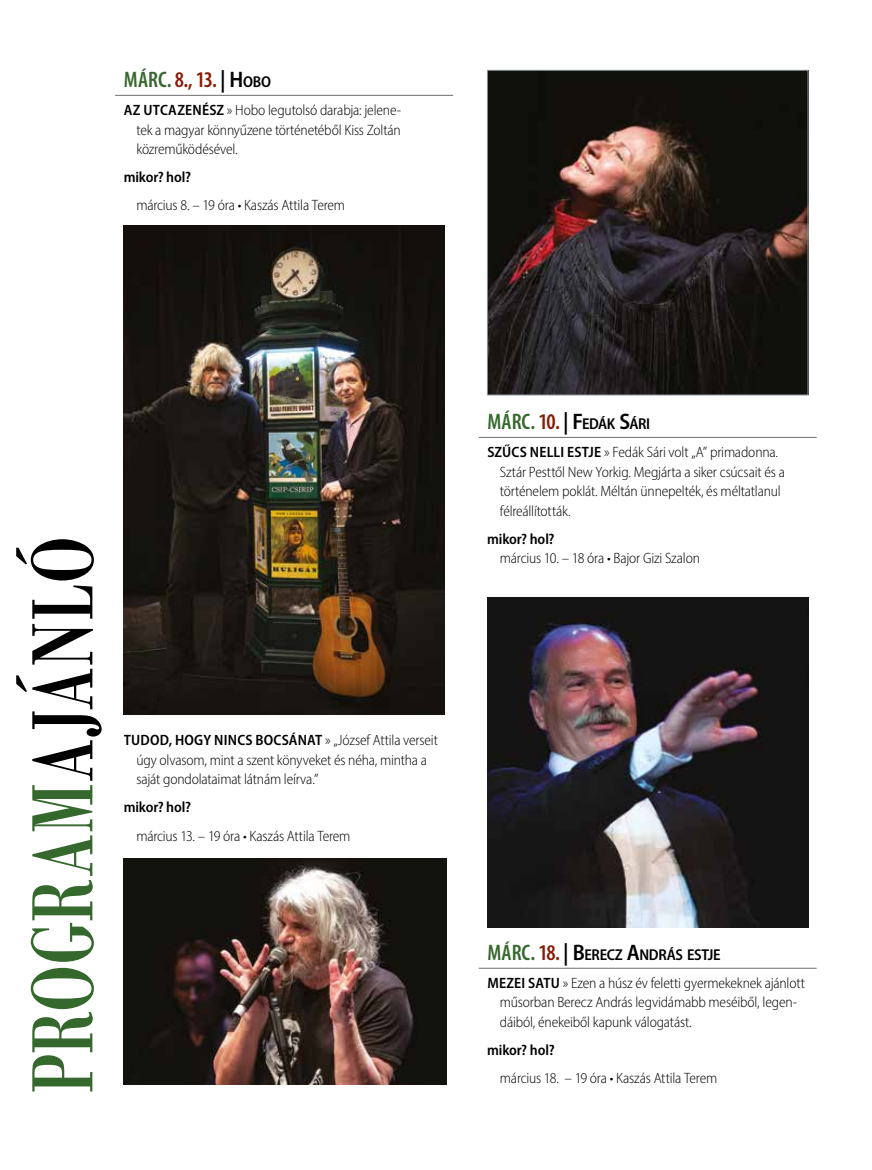
<style>
.page{position:relative;width:872px;height:1170px;background:#fff}
.page>*{position:absolute;margin:0;border:0;box-sizing:border-box;transform-origin:0 0}
.t1{font:500 90px "Bodoni URW";letter-spacing:.025em;color:#35682c;scale:.7 1}
.t2{font:600 condensed 22.5px "Myriad Pro";color:#851d06}
.t3{font:600 semi-condensed 15.75px "Myriad Pro";letter-spacing:-.02em;color:#000}
.t4{font:300 semi-condensed 15px/19.5px "Myriad Pro";letter-spacing:-.015em;color:#000}
.t5{font:600 semi-condensed 15px "Myriad Pro";letter-spacing:-.005em;color:#000}
.s1{color:#35682c}
.s2{font-stretch:semi-condensed;color:#000}
.s3{font-stretch:semi-condensed;font-size:15.75px;color:#000}
.s4{font-weight:600}
.s5{color:#000}
.s6{font-stretch:condensed;font-size:22.5px;color:#35682c}
.s7{font-stretch:condensed;font-size:22.5px;color:#851d06}
.s8{font-size:22.5px}
</style>
<div class="page">
<hr style="left:115px;top:95px;width:338px;height:1px;background:#706f6f">
<hr style="left:479px;top:437px;width:337px;height:1px;background:#706f6f">
<hr style="left:479px;top:967px;width:337px;height:1px;background:#706f6f">
<img style="left:487px;top:597px;width:321px;height:330px">
<img style="left:489px;top:72px;width:317px;height:321px">
<div style="left:487px;top:70px;width:321px;height:325px;border:1px solid #8e969c"></div>
<img style="left:124px;top:225px;width:321px;height:489px">
<img style="left:124px;top:858px;width:322px;height:226px">
<h2 class="t2" style="left:124px;top:66px;width:149px"><span class="s1">MÁRC.</span> 8., 13. <span class="s2">| H</span> <span class="s3">OBO</span></h2>
<p class="t4" style="left:136px;top:100px;width:266px;text-align:justify;text-indent:-13px"><span class="s4">AZ UTCAZENÉSZ</span> » Hobo legutolsó darabja: jelene&shy;tek a magyar könnyűzene történetéből Kiss Zoltán közreműködésével.</p>
<p class="t5" style="left:124px;top:168px;width:69px">mikor? hol?</p>
<p class="t4" style="left:136px;top:195px;width:210px">március 8. – 19 óra • Kaszás Attila Terem</p>
<h1 class="t1" style="left:10px;top:1093px;width:796px;rotate:-90deg">PROGRAM<span class="s5">AJÁNLÓ</span></h1>
<p class="t4" style="left:136px;top:730px;width:303px;text-indent:-13px"><span class="s4">TUDOD, HOGY NINCS BOCSÁNAT</span> » „József Attila verseit úgy olvasom, mint a szent könyveket és néha, mintha a saját gondolataimat látnám leírva.”</p>
<p class="t5" style="left:124px;top:798px;width:69px">mikor? hol?</p>
<p class="t4" style="left:136px;top:825px;width:215px">március 13. – 19 óra • Kaszás Attila Terem</p>
<p class="t3" style="left:487px;top:414px;width:164px"><span class="s6">MÁRC.</span> <span class="s7">10.</span> <span class="s8">| F</span>EDÁK <span class="s8">S</span>ÁRI</p>
<p class="t4" style="left:500px;top:442px;width:286px;text-indent:-13px"><span class="s4">SZŰCS NELLI ESTJE</span> » Fedák Sári volt „A” primadonna.<br>Sztár Pesttől New Yorkig. Megjárta a siker csúcsait és a történelem poklát. Méltán ünnepelték, és méltatlanul félreállították.</p>
<p class="t5" style="left:487px;top:529px;width:69px">mikor? hol?</p>
<p class="t4" style="left:500px;top:548px;width:201px">március 10. – 18 óra • Bajor Gizi Szalon</p>
<p class="t3" style="left:487px;top:944px;width:235px"><span class="s6">MÁRC.</span> <span class="s7">18.</span> <span class="s8">| B</span>ERECZ <span class="s8">A</span>NDRÁS ESTJE</p>
<p class="t4" style="left:500px;top:973px;width:306px;text-indent:-13px"><span class="s4">MEZEI SATU</span> » Ezen a húsz év feletti gyermekeknek ajánlott műsorban Berecz András legvidámabb meséiből, legen&shy;dáiból, énekeiből kapunk válogatást.</p>
<p class="t5" style="left:487px;top:1040px;width:69px">mikor? hol?</p>
<p class="t4" style="left:500px;top:1068px;width:219px">március 18. – 19 óra • Kaszás Attila Terem</p>
</div>
